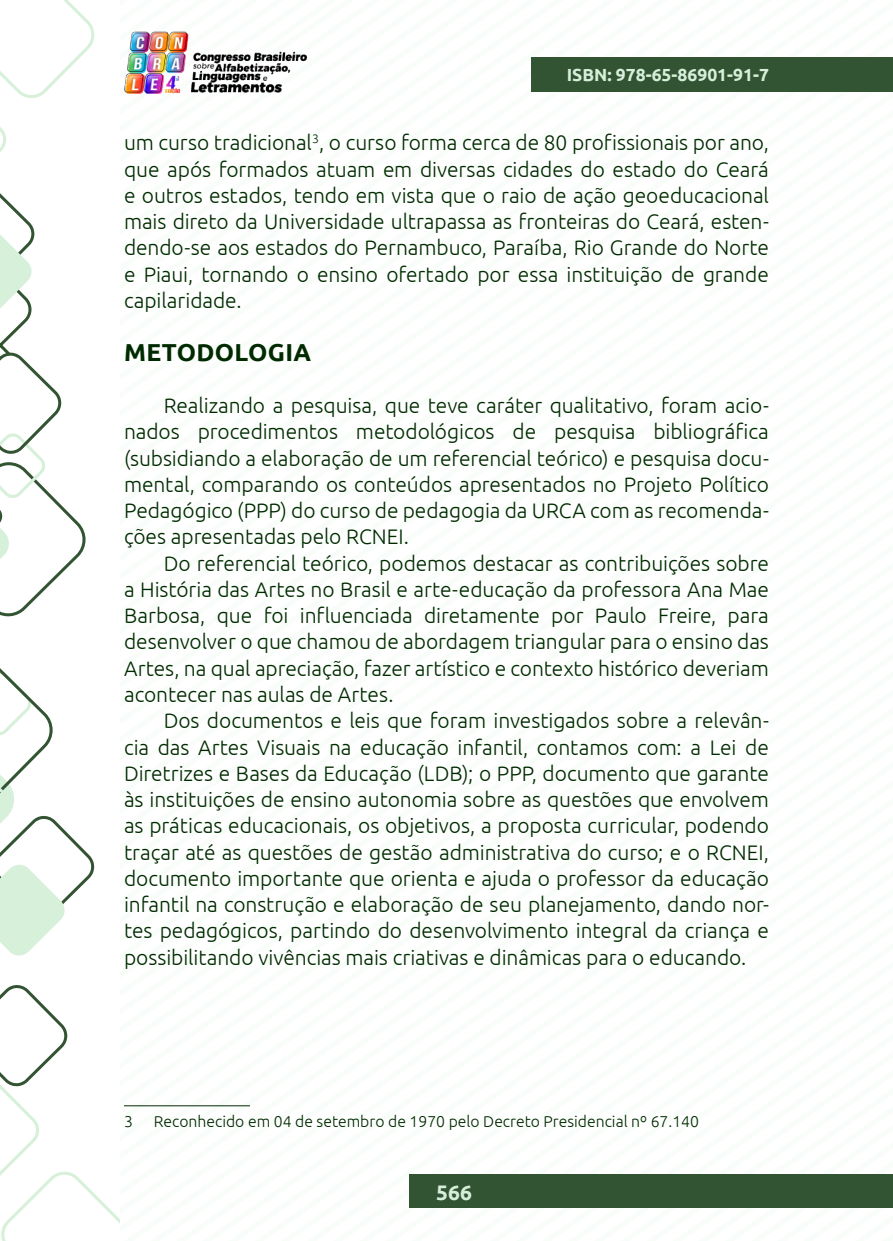
<style>
.page{position:relative;width:893px;height:1241px;background:#fff}
.page>*{position:absolute;margin:0;border:0;box-sizing:border-box;transform-origin:0 0}
._9_SUBTÍTULO{font:700 24.5px "Ubuntu";letter-spacing:.01em;color:#002b00}
._8_CORPO{font:300 21px/26.2px "Ubuntu";letter-spacing:-.005em;color:#002b00;text-align:justify}
.t1{font:700 21px "Ubuntu";color:#d6efda}
.t2{font:700 17.5px "Ubuntu";color:#d6efda}
._5_RODAPÉ{font:300 15.75px "Ubuntu";color:#002b00}
</style>
<div class="page">
<img style="left:124px;top:31px;width:182px;height:62px">
<div style="left:532px;top:57px;width:361px;height:35px;background:#335433"></div>
<div style="left:410px;top:1174px;width:483px;height:33px;background:#335433"></div>
<svg style="left:0;top:985px;width:119px;height:255px"></svg>
<svg style="left:0;top:0;width:94px;height:616px"></svg>
<svg style="left:0;top:668px;width:94px;height:288px"></svg>
<hr style="left:124px;top:1105px;width:126px;height:1px;background:#002b00">
<p class="t2" style="left:567px;top:64px;width:204px">ISBN: 978-65-86901-91-7</p>
<p class="_8_CORPO" style="left:124px;top:129px;width:646px">um curso tradicional<sup>3</sup>, o curso forma cerca de 80 profissionais por ano, que após formados atuam em diversas cidades do estado do Ceará e outros estados, tendo em vista que o raio de ação geoeducacional mais direto da Universidade ultrapassa as fronteiras do Ceará, esten&shy;dendo-se aos estados do Pernambuco, Paraíba, Rio Grande do Norte e Piaui, tornando o ensino ofertado por essa instituição de grande capilaridade.</p>
<p class="_9_SUBTÍTULO" style="left:124px;top:337px;width:189px">METODOLOGIA</p>
<p class="_8_CORPO" style="left:124px;top:392px;width:646px;text-indent:40px">Realizando a pesquisa, que teve caráter qualitativo, foram acio&shy;nados procedimentos metodológicos de pesquisa bibliográfica (subsidiando a elaboração de um referencial teórico) e pesquisa docu&shy;mental, comparando os conteúdos apresentados no Projeto Político Pedagógico (PPP) do curso de pedagogia da URCA com as recomenda&shy;ções apresentadas pelo RCNEI.</p>
<p class="_8_CORPO" style="left:124px;top:549px;width:646px;text-indent:40px">Do referencial teórico, podemos destacar as contribuições sobre a História das Artes no Brasil e arte-educação da professora Ana Mae Barbosa, que foi influenciada diretamente por Paulo Freire, para desenvolver o que chamou de abordagem triangular para o ensino das Artes, na qual apreciação, fazer artístico e contexto histórico deveriam acontecer nas aulas de Artes.</p>
<p class="_8_CORPO" style="left:124px;top:707px;width:646px;text-indent:40px">Dos documentos e leis que foram investigados sobre a relevân&shy;cia das Artes Visuais na educação infantil, contamos com: a Lei de Diretrizes e Bases da Educação (LDB); o PPP, documento que garante às instituições de ensino autonomia sobre as questões que envolvem as práticas educacionais, os objetivos, a proposta curricular, podendo traçar até as questões de gestão administrativa do curso; e o RCNEI, documento importante que orienta e ajuda o professor da educação infantil na construção e elaboração de seu planejamento, dando nor&shy;tes pedagógicos, partindo do desenvolvimento integral da criança e possibilitando vivências mais criativas e dinâmicas para o educando.</p>
<p class="_5_RODAPÉ" style="left:124px;top:1111px;width:10px">3</p>
<p class="_5_RODAPÉ" style="left:154px;top:1111px;width:547px">Reconhecido em 04 de setembro de 1970 pelo Decreto Presidencial nº 67.140</p>
<p class="t1" style="left:436px;top:1178px;width:37px">566</p>
</div>
